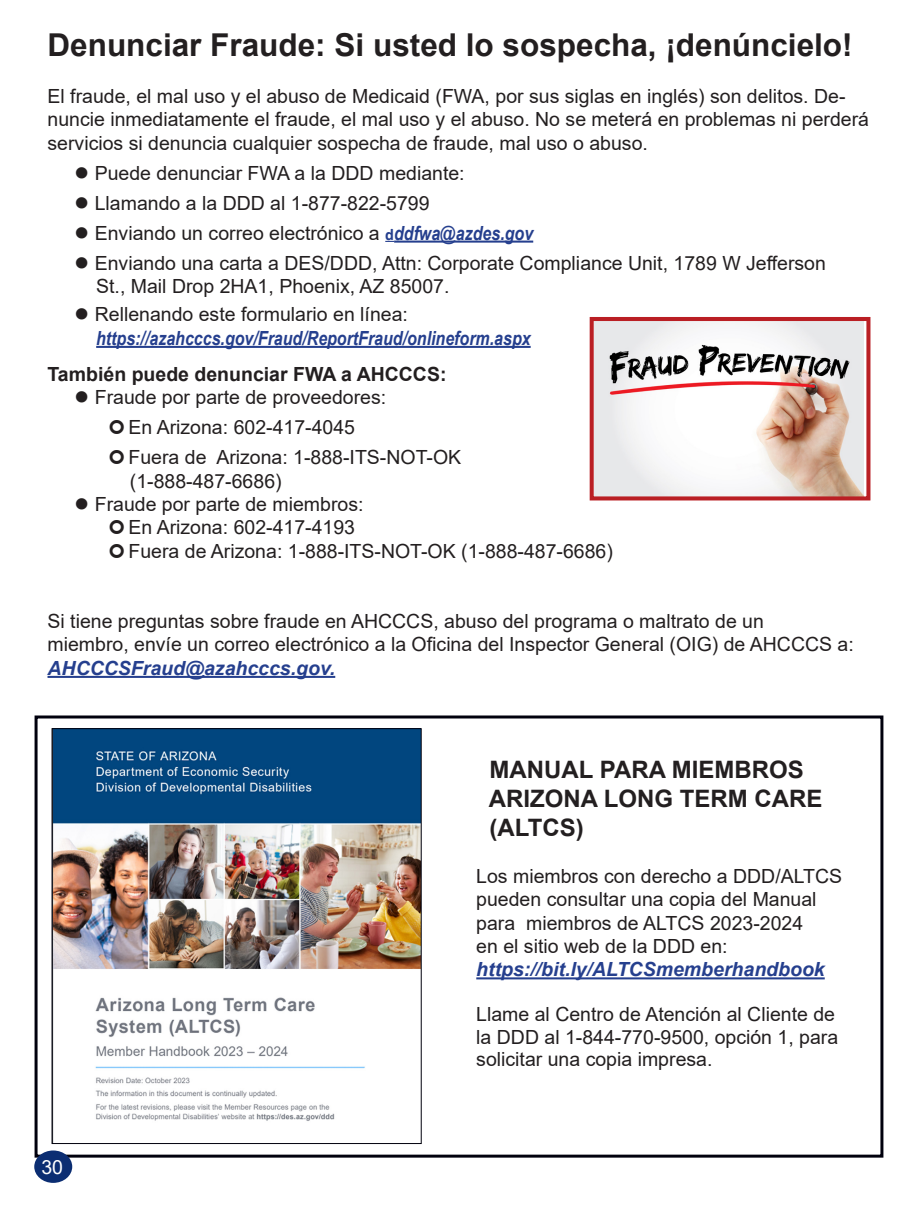
<style>
.page{position:relative;width:918px;height:1215px;background:#fff}
.page>*{position:absolute;margin:0;border:0;box-sizing:border-box;transform-origin:0 0}
.t1{font:700 31.5px "Arial";color:#231f20}
.t2{font:700 24px/28.8px "Arial";color:#231f20}
.t3{font:19.5px/23.4px "Arial";color:#231f20}
.t4{font:italic 700 19.5px/23.4px "Arial Narrow";color:#253f8e}
.t5{font:italic 700 19.5px "Arial";color:#253f8e}
.t6{font:700 19.5px "Arial";color:#231f20}
.Paragraph_Style_1{font:19.5px "Arial";color:#fff}
.s1{font-family:"Calibri";font-weight:700;font-size:16.5px;color:#253f8e}
.s2{font-family:"Arial Narrow";font-weight:700;font-style:italic;color:#253f8e}
.s3{font-family:"Arial";font-weight:400;font-style:normal;color:#231f20}
.s4{font-weight:700;font-style:italic;color:#253f8e}
</style>
<div class="page">
<hr style="left:916px;top:60px;width:2px;height:507px;background:#40ae49">
<hr style="left:394px;top:241px;width:139px;height:2px;background:#253f8e">
<hr style="left:96px;top:346px;width:435px;height:2px;background:#253f8e">
<hr style="left:48px;top:676px;width:287px;height:2px;background:#253f8e">
<div style="left:35px;top:716px;width:848px;height:442px;border:3px solid #00000d"></div>
<hr style="left:476px;top:977px;width:349px;height:2px;background:#253f8e">
<img style="left:54px;top:730px;width:365px;height:391px">
<div style="left:52px;top:728px;width:369px;height:416px;border:1px solid #00000d"></div>
<div style="left:34px;top:1150px;width:38px;height:33px;background:#0b2d72;border-radius:50%"></div>
<img style="left:595px;top:322px;width:268px;height:173px">
<div style="left:590px;top:317px;width:280px;height:183px;border:4px solid #ba1f24"></div>
<p class="t1" style="left:48px;top:23px;width:807px">Denunciar Fraude: Si usted lo sospecha, ¡denúncielo!</p>
<p class="t3" style="left:48px;top:84px;width:823px">El fraude, el mal uso y el abuso de Medicaid (FWA, por sus siglas en inglés) son delitos. De&shy;nuncie inmediatamente el fraude, el mal uso y el abuso. No se meterá en problemas ni perderá servicios si denuncia cualquier sospecha de fraude, mal uso o abuso.</p>
<p class="t3" style="left:95px;top:161px;width:371px">Puede denunciar FWA a la DDD mediante:</p>
<p class="t3" style="left:95px;top:191px;width:336px">Llamando a la DDD al 1-877-822-5799</p>
<p class="t3" style="left:95px;top:221px;width:440px">Enviando un correo electrónico a <span class="s1">d</span><span class="s2">ddfwa@azdes.gov</span></p>
<p class="t3" style="left:95px;top:251px;width:733px">Enviando una carta a DES/DDD, Attn: Corporate Compliance Unit, 1789 W Jefferson<br>St., Mail Drop 2HA1, Phoenix, AZ 85007.</p>
<p class="t4" style="left:95px;top:302px;width:437px"><span class="s3">Rellenando este formulario en línea: </span>https://azahcccs.gov/Fraud/ReportFraud/onlineform.aspx</p>
<p class="t6" style="left:48px;top:360px;width:401px">También puede denunciar FWA a AHCCCS:</p>
<p class="t3" style="left:95px;top:386px;width:293px">Fraude por parte de proveedores:</p>
<p class="t3" style="left:129px;top:416px;width:228px">En Arizona: 602-417-4045</p>
<p class="t3" style="left:129px;top:446px;width:334px">Fuera de Arizona: 1-888-ITS-NOT-OK (1-888-487-6686)</p>
<p class="t3" style="left:95px;top:492px;width:270px">Fraude por parte de miembros:</p>
<p class="t3" style="left:129px;top:516px;width:228px">En Arizona: 602-417-4193</p>
<p class="t3" style="left:129px;top:539px;width:486px">Fuera de Arizona: 1-888-ITS-NOT-OK (1-888-487-6686)</p>
<p class="t3" style="left:48px;top:609px;width:808px">Si tiene preguntas sobre fraude en AHCCCS, abuso del programa o maltrato de un<br>miembro, envíe un correo electrónico a la Oficina del Inspector General (OIG) de AHCCCS a:<br><span class="s4">AHCCCSFraud@azahcccs.gov.</span></p>
<p class="Paragraph_Style_1" style="left:41px;top:1154px;width:23px">30</p>
<p class="t2" style="left:489px;top:756px;width:335px">MANUAL PARA MIEMBROS<br>ARIZONA LONG TERM CARE</p>
<p class="t2" style="left:490px;top:813px;width:96px">(ALTCS)</p>
<p class="t3" style="left:476px;top:864px;width:367px">Los miembros con derecho a DDD/ALTCS pueden consultar una copia del Manual para miembros de ALTCS 2023-2024<br>en el sitio web de la DDD en:</p>
<p class="t5" style="left:476px;top:956px;width:350px">https://bit.ly/ALTCSmemberhandbook</p>
<p class="t3" style="left:476px;top:1003px;width:363px;line-height:22.5px">Llame al Centro de Atención al Cliente de la DDD al 1-844-770-9500, opción 1, para solicitar una copia impresa.</p>
</div>
